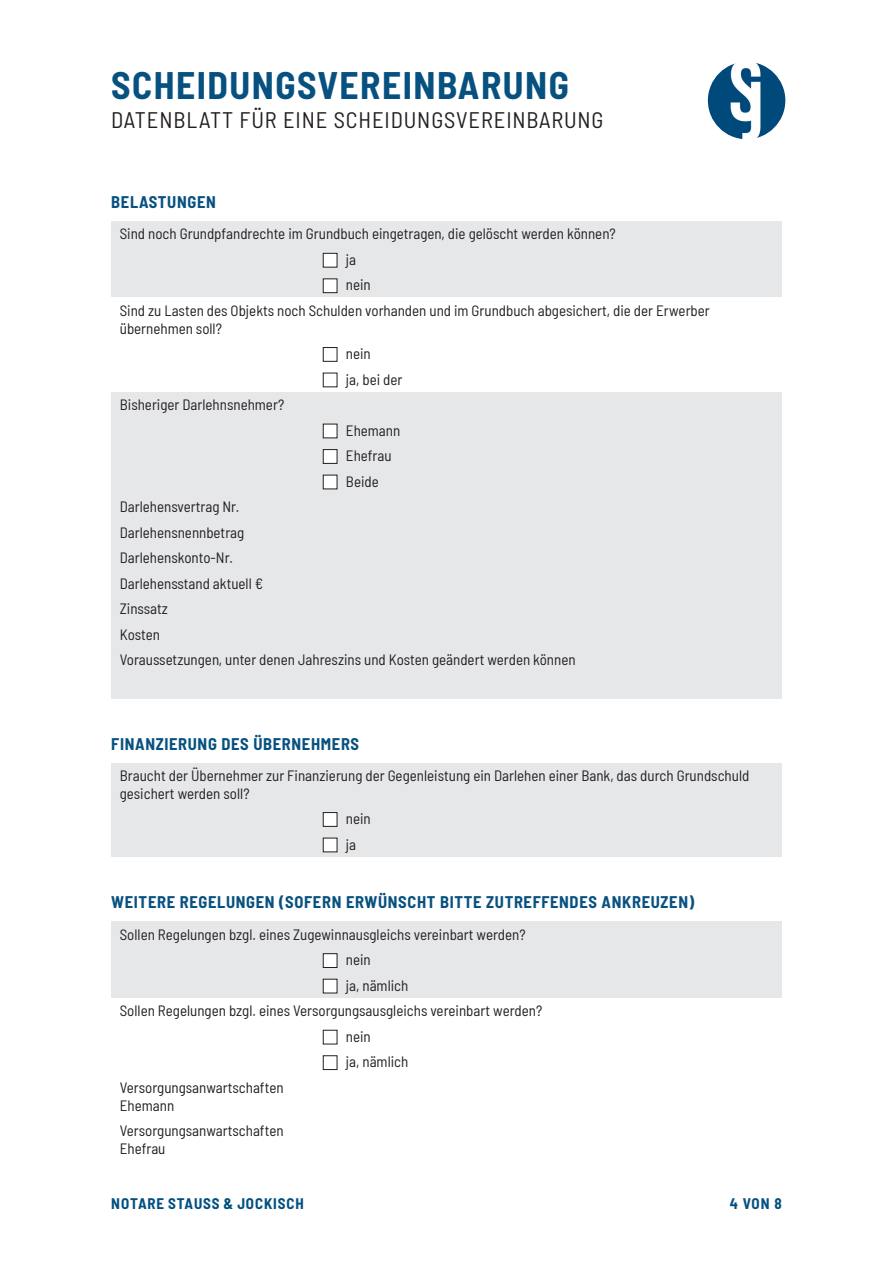
<style>
.page{position:relative;width:893px;height:1263px;background:#fff}
.page>*{position:absolute;margin:0;border:0;box-sizing:border-box;transform-origin:0 0}
.t1{font:700 semi-condensed 37.5px "Barlow";letter-spacing:.04em;color:#075180}
.t2{font:semi-condensed 22.5px "Barlow";letter-spacing:.04em;color:#231f20}
.t3{font:700 semi-condensed 16.5px "Barlow";letter-spacing:.04em;color:#075180}
.t4{font:semi-condensed 15px/25.5px "Barlow";color:#231f20}
.t5{font:700 semi-condensed 15px "Barlow";letter-spacing:.06em;color:#025080}
.t6{font:700 semi-condensed 15px "Barlow";color:#075180}
</style>
<div class="page">
<img style="left:708px;top:62px;width:77px;height:77px;border-radius:39px">
<div style="left:111px;top:806px;width:671px;height:26px;background:#e6e7e9"></div>
<div style="left:323px;top:812px;width:14px;height:14px;background:#fff"></div>
<div style="left:323px;top:812px;width:14px;height:15px;border:1px solid #231f20"></div>
<div style="left:111px;top:832px;width:671px;height:25px;background:#e6e7e9"></div>
<div style="left:323px;top:838px;width:14px;height:14px;background:#fff"></div>
<div style="left:323px;top:838px;width:14px;height:14px;border:1px solid #231f20"></div>
<div style="left:111px;top:763px;width:671px;height:43px;background:#e6e7e9"></div>
<div style="left:111px;top:221px;width:671px;height:26px;background:#e6e7e9"></div>
<div style="left:111px;top:247px;width:671px;height:25px;background:#e6e7e9"></div>
<div style="left:323px;top:253px;width:14px;height:14px;background:#fff"></div>
<div style="left:323px;top:253px;width:14px;height:14px;border:1px solid #231f20"></div>
<div style="left:111px;top:272px;width:671px;height:26px;background:#e6e7e9"></div>
<div style="left:323px;top:279px;width:14px;height:14px;background:#fff"></div>
<div style="left:323px;top:278px;width:14px;height:15px;border:1px solid #231f20"></div>
<div style="left:323px;top:347px;width:14px;height:15px;border:1px solid #231f20"></div>
<div style="left:323px;top:373px;width:14px;height:14px;border:1px solid #231f20"></div>
<div style="left:111px;top:392px;width:671px;height:26px;background:#e6e7e9"></div>
<div style="left:111px;top:418px;width:671px;height:25px;background:#e6e7e9"></div>
<div style="left:323px;top:424px;width:14px;height:14px;background:#fff"></div>
<div style="left:323px;top:424px;width:14px;height:14px;border:1px solid #231f20"></div>
<div style="left:111px;top:443px;width:671px;height:26px;background:#e6e7e9"></div>
<div style="left:323px;top:450px;width:14px;height:13px;background:#fff"></div>
<div style="left:323px;top:449px;width:14px;height:15px;border:1px solid #231f20"></div>
<div style="left:111px;top:469px;width:671px;height:25px;background:#e6e7e9"></div>
<div style="left:323px;top:475px;width:14px;height:14px;background:#fff"></div>
<div style="left:323px;top:475px;width:14px;height:14px;border:1px solid #231f20"></div>
<div style="left:111px;top:494px;width:671px;height:26px;background:#e6e7e9"></div>
<div style="left:111px;top:520px;width:671px;height:25px;background:#e6e7e9"></div>
<div style="left:111px;top:545px;width:671px;height:26px;background:#e6e7e9"></div>
<div style="left:111px;top:571px;width:671px;height:25px;background:#e6e7e9"></div>
<div style="left:111px;top:596px;width:671px;height:26px;background:#e6e7e9"></div>
<div style="left:111px;top:622px;width:671px;height:25px;background:#e6e7e9"></div>
<div style="left:111px;top:647px;width:671px;height:26px;background:#e6e7e9"></div>
<div style="left:111px;top:673px;width:671px;height:25px;background:#e6e7e9"></div>
<div style="left:111px;top:922px;width:671px;height:25px;background:#e6e7e9"></div>
<div style="left:111px;top:947px;width:671px;height:26px;background:#e6e7e9"></div>
<div style="left:323px;top:954px;width:14px;height:13px;background:#fff"></div>
<div style="left:323px;top:953px;width:14px;height:15px;border:1px solid #231f20"></div>
<div style="left:111px;top:973px;width:671px;height:25px;background:#e6e7e9"></div>
<div style="left:323px;top:979px;width:14px;height:14px;background:#fff"></div>
<div style="left:323px;top:979px;width:14px;height:14px;border:1px solid #231f20"></div>
<div style="left:323px;top:1030px;width:14px;height:14px;border:1px solid #231f20"></div>
<div style="left:323px;top:1055px;width:14px;height:15px;border:1px solid #231f20"></div>
<h1 class="t1" style="left:111px;top:59px;width:459px">SCHEIDUNGSVEREINBARUNG</h1>
<h2 class="t2" style="left:111px;top:103px;width:494px">DATENBLATT FÜR EINE SCHEIDUNGSVEREINBARUNG</h2>
<p class="t3" style="left:111px;top:190px;width:106px">BELASTUNGEN</p>
<p class="t4" style="left:346px;top:220px;width:271px;text-indent:-226px">Sind noch Grundpfandrechte im Grundbuch eingetragen, die gelöscht werden können? ja<br>nein</p>
<p class="t4" style="left:120px;top:300px;width:591px;line-height:18px">Sind zu Lasten des Objekts noch Schulden vorhanden und im Grundbuch abgesichert, die der Erwerber übernehmen soll?</p>
<p class="t4" style="left:120px;top:391px;width:166px">Bisheriger Darlehnsnehmer?</p>
<p class="t4" style="left:346px;top:340px;width:58px">nein<br>ja, bei der</p>
<p class="t4" style="left:346px;top:416px;width:56px">Ehemann<br>Ehefrau<br>Beide</p>
<p class="t4" style="left:120px;top:493px;width:457px">Darlehensvertrag Nr.<br>Darlehensnennbetrag<br>Darlehenskonto-Nr.<br>Darlehensstand aktuell €<br>Zinssatz<br>Kosten<br>Voraussetzungen, unter denen Jahreszins und Kosten geändert werden können</p>
<p class="t3" style="left:111px;top:732px;width:249px">FINANZIERUNG DES ÜBERNEHMERS</p>
<p class="t4" style="left:120px;top:765px;width:631px;line-height:18px">Braucht der Übernehmer zur Finanzierung der Gegenleistung ein Darlehen einer Bank, das durch Grundschuld gesichert werden soll?</p>
<p class="t4" style="left:346px;top:805px;width:26px">nein ja</p>
<p class="t3" style="left:111px;top:890px;width:584px">WEITERE REGELUNGEN (SOFERN ERWÜNSCHT BITTE ZUTREFFENDES ANKREUZEN)</p>
<p class="t4" style="left:120px;top:920px;width:407px">Sollen Regelungen bzgl. eines Zugewinnausgleichs vereinbart werden?</p>
<p class="t4" style="left:346px;top:946px;width:26px">nein</p>
<p class="t4" style="left:346px;top:971px;width:64px">ja, nämlich</p>
<p class="t4" style="left:120px;top:997px;width:424px">Sollen Regelungen bzgl. eines Versorgungsausgleichs vereinbart werden?</p>
<p class="t4" style="left:346px;top:1022px;width:26px">nein</p>
<p class="t4" style="left:346px;top:1048px;width:64px">ja, nämlich</p>
<p class="t4" style="left:120px;top:1073px;width:165px">Versorgungsanwartschaften</p>
<p class="t4" style="left:120px;top:1091px;width:165px">Ehemann<br>Versorgungsanwartschaften</p>
<p class="t4" style="left:120px;top:1134px;width:47px">Ehefrau</p>
<p class="t5" style="left:111px;top:1193px;width:194px">NOTARE STAUSS &amp; JOCKISCH</p>
<p class="t6" style="left:730px;top:1193px;width:53px">4 VON 8</p>
</div>
